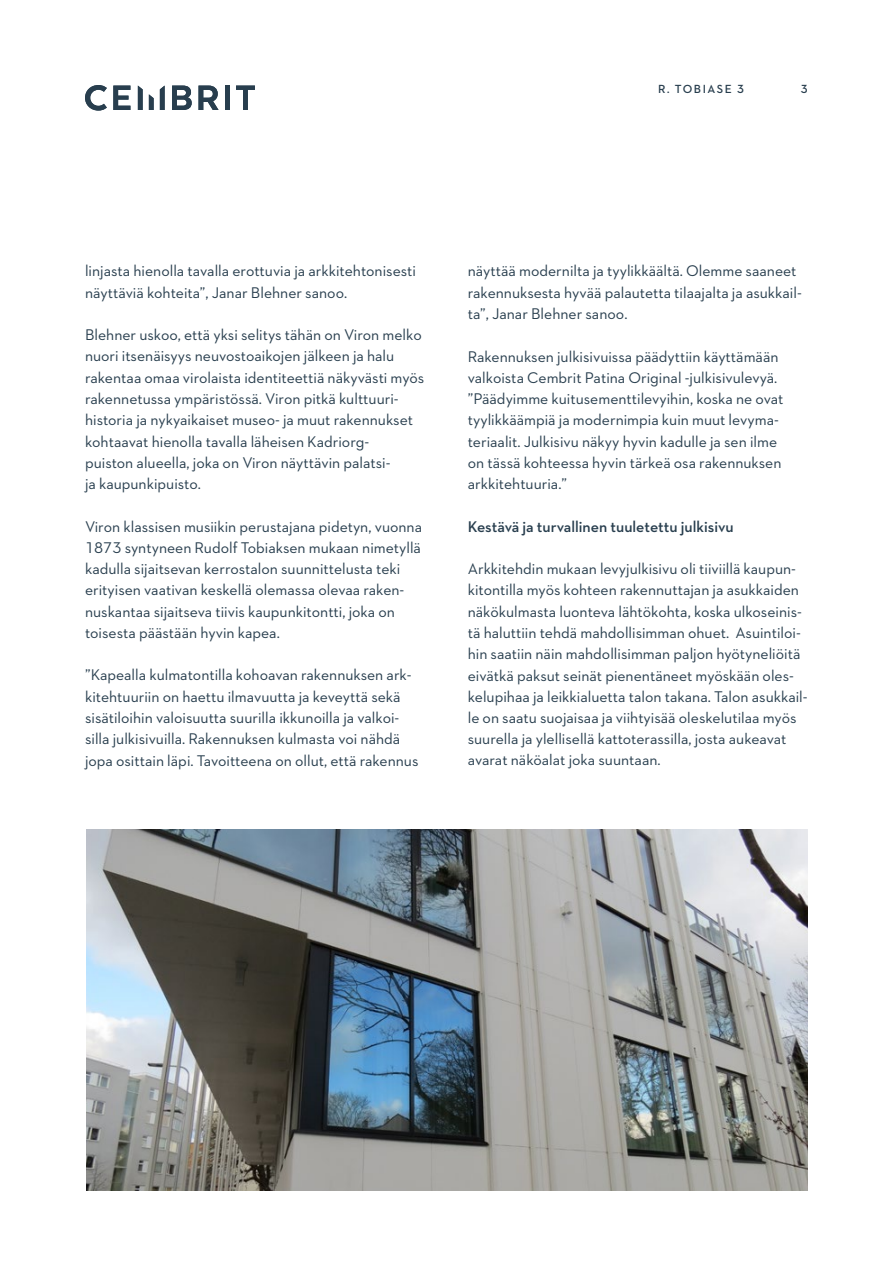
<style>
.page{position:relative;width:893px;height:1263px;background:#fff}
.page>*{position:absolute;margin:0;border:0;box-sizing:border-box;transform-origin:0 0}
.t1{font:15.75px/21.3px "Neutraface 2 Text";color:#283e4e}
.t2{font:600 15.75px "Neutraface 2 Text";color:#283e4e}
.t3{font:15.45px/21.3px "Neutraface 2 Text";color:#283e4e}
.t4{font:600 12px "Neutraface 2 Text";letter-spacing:.125em;color:#283e4e}
.s1{font-size:15.45px}
</style>
<div class="page">
<svg style="left:85px;top:85px;width:22px;height:26px"></svg>
<svg style="left:113px;top:86px;width:17px;height:24px"></svg>
<svg style="left:172px;top:86px;width:20px;height:24px"></svg>
<svg style="left:199px;top:86px;width:20px;height:24px"></svg>
<div style="left:225px;top:86px;width:5px;height:24px;background:#283e4e"></div>
<svg style="left:236px;top:86px;width:19px;height:24px"></svg>
<svg style="left:138px;top:86px;width:5px;height:24px"></svg>
<svg style="left:149px;top:94px;width:5px;height:16px"></svg>
<svg style="left:160px;top:86px;width:5px;height:24px"></svg>
<img style="left:86px;top:829px;width:722px;height:362px">
<p class="t4" style="left:658px;top:82px;width:87px">R. TOBIASE 3</p>
<p class="t4" style="left:801px;top:82px;width:8px">3</p>
<p class="t1" style="left:85px;top:260px;width:332px">linjasta hienolla tavalla erottuvia ja arkkitehtonisesti näyttäviä kohteita”, Janar Blehner sanoo.</p>
<p class="t1" style="left:85px;top:324px;width:341px">Blehner uskoo, että yksi selitys tähän on Viron melko nuori itsenäisyys neuvostoaikojen jälkeen ja halu rakentaa omaa virolaista identiteettiä näkyvästi myös rakennetussa ympäristössä. Viron pitkä kulttuuri&shy;historia ja nykyaikaiset museo- ja muut rakennukset kohtaavat hienolla tavalla läheisen Kadriorg-<br>puiston alueella, joka on Viron näyttävin palatsi-<br>ja kaupunkipuisto.</p>
<p class="t1" style="left:85px;top:515px;width:339px">Viron klassisen musiikin perustajana pidetyn, vuonna 1873 syntyneen Rudolf Tobiaksen mukaan nimetyllä kadulla sijaitsevan kerrostalon suunnittelusta teki erityisen vaativan keskellä olemassa olevaa raken&shy;nuskantaa sijaitseva tiivis kaupunkitontti, joka on toisesta päästään hyvin kapea.</p>
<p class="t1" style="left:85px;top:664px;width:335px">”Kapealla kulmatontilla kohoavan rakennuksen ark&shy;kitehtuuriin on haettu ilmavuutta ja keveyttä sekä sisätiloihin valoisuutta suurilla ikkunoilla ja valkoi&shy;silla julkisivuilla. Rakennuksen kulmasta voi nähdä jopa osittain läpi. Tavoitteena on ollut, että rakennus</p>
<p class="t1" style="left:468px;top:260px;width:336px">näyttää modernilta ja tyylikkäältä. Olemme saaneet rakennuksesta hyvää palautetta tilaajalta ja asukkail&shy;ta”, Janar Blehner sanoo.</p>
<p class="t1" style="left:468px;top:345px;width:317px">Rakennuksen julkisivuissa päädyttiin käyttämään valkoista Cembrit Patina Original -julkisivulevyä. ”Päädyimme kuitusementtilevyihin, koska ne ovat tyylikkäämpiä ja modernimpia kuin muut levyma&shy;teriaalit. Julkisivu näkyy hyvin kadulle ja sen ilme on tässä kohteessa hyvin tärkeä osa rakennuksen arkkitehtuuria.”</p>
<p class="t2" style="left:468px;top:516px;width:267px">Kestävä ja turvallinen tuuletettu julkisivu</p>
<p class="t1" style="left:468px;top:558px;width:341px">Arkkitehdin mukaan levyjulkisivu oli tiiviillä kaupun&shy;kitontilla myös kohteen rakennuttajan ja asukkaiden näkökulmasta luonteva lähtökohta, koska ulkoseinis&shy;tä haluttiin tehdä mahdollisimman ohuet. Asuintiloi&shy;hin saatiin näin mahdollisimman paljon hyötyneliöitä eivätkä paksut seinät pienentäneet myöskään oles&shy;kelupihaa ja leikkialuetta talon takana. Talon asukkail&shy;le on saatu suojaisaa ja viihtyisää <span class="s1">oleskelutilaa myös</span></p>
<p class="t3" style="left:468px;top:728px;width:320px">suurella ja ylellisellä kattoterassilla, josta aukeavat avarat näköalat joka suuntaan.</p>
</div>
